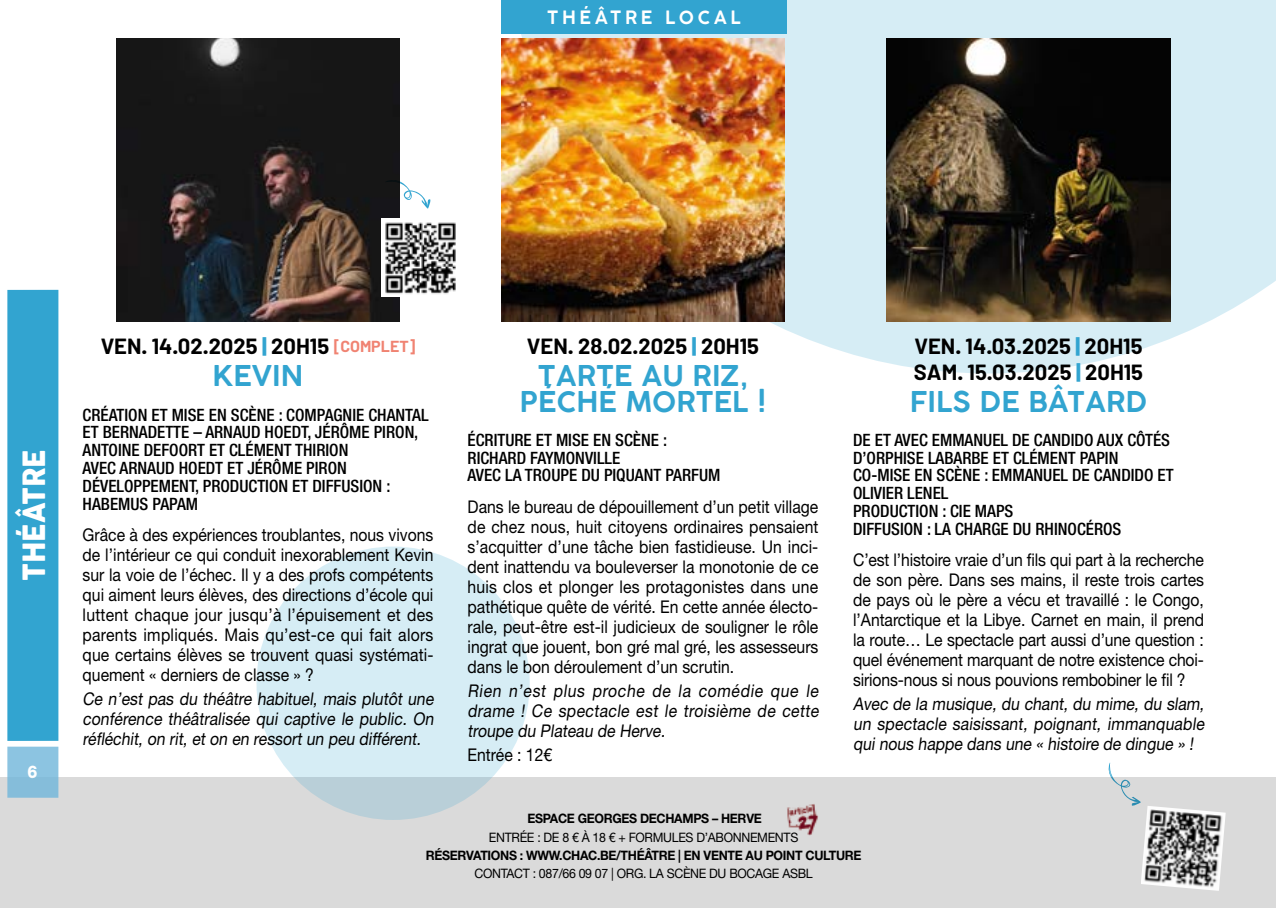
<style>
.page{position:relative;width:1276px;height:908px;background:#fff}
.page>*{position:absolute;margin:0;border:0;box-sizing:border-box;transform-origin:0 0}
.t1{font:30px "Cocogoose";color:#fff;scale:.9 1}
.t2{font:600 28px/26px "COCOGOOSE";color:#32a4d0;text-align:center}
.t3{font:700 22px/26.4px "Barlow";color:#000}
.t4{font:600 18px "COCOGOOSE";letter-spacing:.2em;color:#fff}
.t5{font:17.6px/20px "Helvetica Neue LT Std";color:#000;text-align:justify;scale:.9 1}
.t6{font:800 17.6px "Helvetica Neue LT Std";color:#fff;scale:.9 1}
.t7{font:500 condensed 17px/17.8px "Helvetica Neue LT Std";color:#000}
.t8{font:700 13px "Helvetica Neue LT Std";letter-spacing:-.025em;color:#000;scale:.95 1}
.t9{font:13px "Helvetica Neue LT Std";letter-spacing:-.025em;color:#000;scale:.95 1}
.s1{font-weight:800;color:#32a4d0}
.s2{font-size:16px;color:#f08372}
</style>
<div class="page">
<div style="left:0;top:777px;width:1276px;height:130px;background:#dadada"></div>
<svg style="left:521px;top:0;width:755px;height:373px;fill:#d6edf5"></svg>
<svg style="left:256px;top:546px;width:274px;height:273px;background:#d3eaf2"></svg>
<div style="left:7px;top:746px;width:51px;height:51px;background:#8cc4e1"></div>
<div style="left:7px;top:290px;width:51px;height:450px;background:#32a4d0"></div>
<img style="left:886px;top:38px;width:284px;height:284px">
<img style="left:501px;top:38px;width:284px;height:284px">
<img style="left:116px;top:38px;width:284px;height:284px">
<img style="left:787px;top:804px;width:31px;height:30px">
<img style="left:1141px;top:806px;width:84px;height:84px">
<svg style="left:385px;top:179px;width:45px;height:29px"></svg>
<img style="left:381px;top:218px;width:75px;height:79px">
<div style="left:501px;top:0;width:286px;height:34px;background:#32a4d0"></div>
<svg style="left:1108px;top:762px;width:32px;height:43px"></svg>
<p class="t4" style="left:547px;top:5px;width:195px">THÉÂTRE LOCAL</p>
<h1 class="t1" style="left:13px;top:581px;width:147px;rotate:-90deg">THÉÂTRE</h1>
<p class="t6" style="left:27px;top:761px;width:13px">6</p>
<p class="t3" style="left:101px;top:332px;width:316px">VEN. 14.02.2025 <span class="s1">|</span> 20H15 <span class="s2">[COMPLET]</span></p>
<h2 class="t2" style="left:212px;top:362px;width:92px">KEVIN</h2>
<p class="t7" style="left:83px;top:405px;width:347px">CRÉATION ET MISE EN SCÈNE : COMPAGNIE CHANTAL ET BERNADETTE – ARNAUD HOEDT, JÉRÔME PIRON, ANTOINE DEFOORT ET CLÉMENT THIRION<br>AVEC ARNAUD HOEDT ET JÉRÔME PIRON DÉVELOPPEMENT, PRODUCTION ET DIFFUSION :<br>HABEMUS PAPAM</p>
<p class="t5" style="left:83px;top:524px;width:391px">Grâce à des expériences troublantes, nous vivons de l’intérieur ce qui conduit inexorablement Kevin sur la voie de l’échec. Il y a des profs compétents qui aiment leurs élèves, des directions d’école qui luttent chaque jour jusqu’à l’épuisement et des parents impliqués. Mais qu’est-ce qui fait alors que certains élèves se trouvent quasi systémati&shy;quement « derniers de classe » ?</p>
<p class="t5" style="left:83px;top:688px;width:395px">Ce n’est pas du théâtre habituel, mais plutôt une conférence théâtralisée qui captive le public. On réfléchit, on rit, et on en ressort un peu différent.</p>
<p class="t3" style="left:527px;top:332px;width:233px">VEN. 28.02.2025 <span class="s1">|</span> 20H15</p>
<h2 class="t2" style="left:520px;top:362px;width:247px">TARTE AU RIZ,<br>PÉCHÉ MORTEL !</h2>
<p class="t7" style="left:467px;top:430px;width:254px">ÉCRITURE ET MISE EN SCÈNE :<br>RICHARD FAYMONVILLE<br>AVEC LA TROUPE DU PIQUANT PARFUM</p>
<p class="t5" style="left:467px;top:496px;width:391px">Dans le bureau de dépouillement d’un petit village de chez nous, huit citoyens ordinaires pensaient s’acquitter d’une tâche bien fastidieuse. Un inci&shy;dent inattendu va bouleverser la monotonie de ce huis clos et plonger les protagonistes dans une pathétique quête de vérité. En cette année électo&shy;rale, peut-être est-il judicieux de souligner le rôle ingrat que jouent, bon gré mal gré, les assesseurs dans le bon déroulement d’un scrutin.</p>
<p class="t5" style="left:467px;top:680px;width:395px">Rien n’est plus proche de la comédie que le drame ! Ce spectacle est le troisième de cette troupe du Plateau de Herve.</p>
<p class="t5" style="left:467px;top:744px;width:96px">Entrée : 12€</p>
<p class="t3" style="left:914px;top:332px;width:231px">VEN. 14.03.2025 <span class="s1">|</span> 20H15<br>SAM. 15.03.2025 <span class="s1">|</span> 20H15</p>
<h2 class="t2" style="left:909px;top:389px;width:239px">FILS DE BÂTARD</h2>
<p class="t7" style="left:853px;top:430px;width:322px">DE ET AVEC EMMANUEL DE CANDIDO AUX CÔTÉS<br>D’ORPHISE LABARBE ET CLÉMENT PAPIN<br>CO-MISE EN SCÈNE : EMMANUEL DE CANDIDO ET<br>OLIVIER LENEL<br>PRODUCTION : CIE MAPS<br>DIFFUSION : LA CHARGE DU RHINOCÉROS</p>
<p class="t5" style="left:853px;top:549px;width:391px">C’est l’histoire vraie d’un fils qui part à la recherche de son père. Dans ses mains, il reste trois cartes de pays où le père a vécu et travaillé : le Congo, l’Antarctique et la Libye. Carnet en main, il prend la route… Le spectacle part aussi d’une question : quel événement marquant de notre existence choi&shy;sirions-nous si nous pouvions rembobiner le fil ?</p>
<p class="t5" style="left:853px;top:693px;width:395px">Avec de la musique, du chant, du mime, du slam, un spectacle saisissant, poignant, immanquable qui nous happe dans une « histoire de dingue » !</p>
<p class="t8" style="left:527px;top:810px;width:248px">ESPACE GEORGES DECHAMPS – HERVE</p>
<p class="t9" style="left:489px;top:828px;width:327px">ENTRÉE : DE 8 € À 18 € + FORMULES D’ABONNEMENTS</p>
<p class="t8" style="left:426px;top:846px;width:460px">RÉSERVATIONS : WWW.CHAC.BE/THÉÂTRE | EN VENTE AU POINT CULTURE</p>
<p class="t9" style="left:474px;top:865px;width:357px">CONTACT : 087/66 09 07 | ORG. LA SCÈNE DU BOCAGE ASBL</p>
</div>
